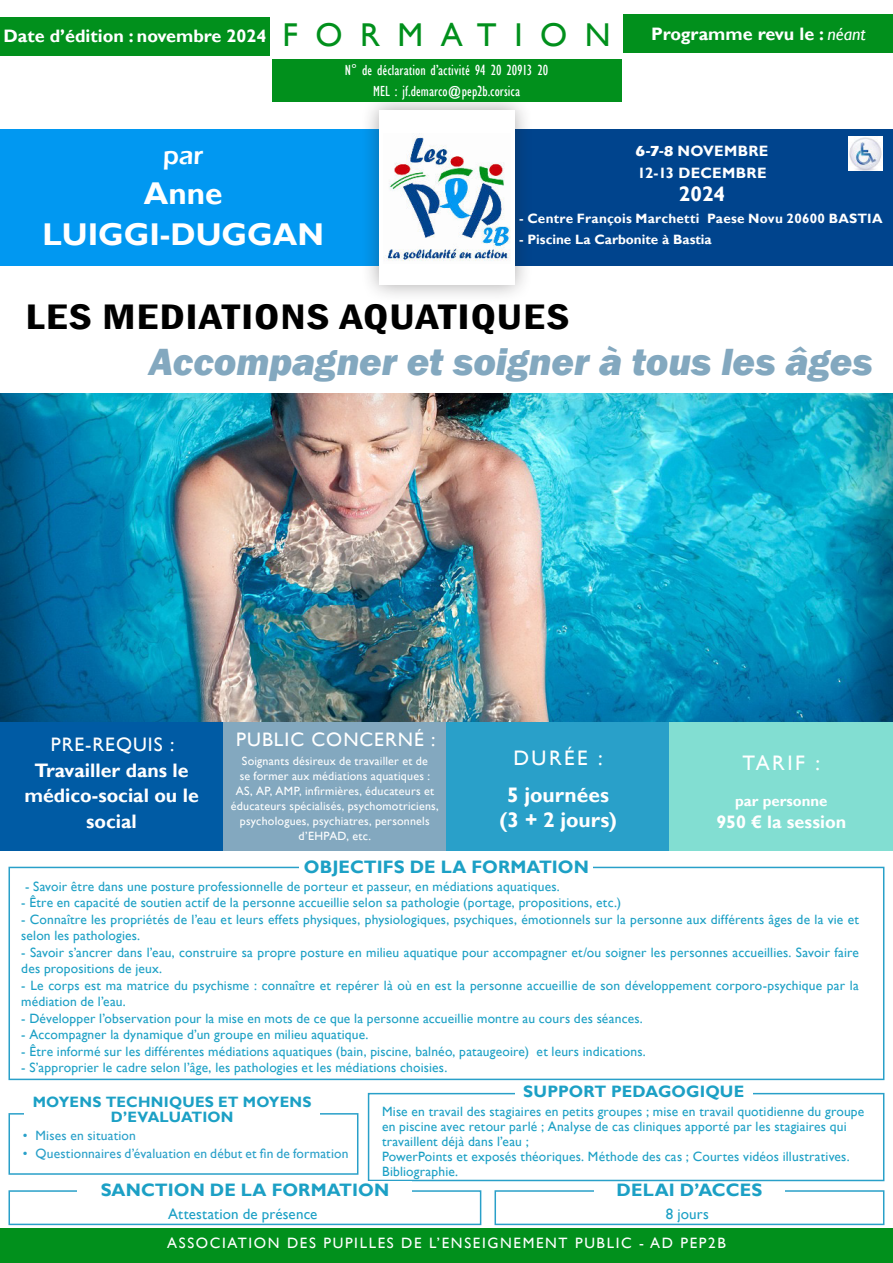
<style>
.page{position:relative;width:893px;height:1263px;background:#fff}
.page>*{position:absolute;margin:0;border:0;box-sizing:border-box;transform-origin:0 0}
.t1{font:italic 800 39px "Franklin Gothic";letter-spacing:-.005em;color:#83a8bf}
.t2{font:600 condensed 36.45px "Franklin Gothic";letter-spacing:.02em;color:#000;scale:1.23 1}
.t3{font:700 31.5px/40.5px "Gill Sans";color:#fff;text-align:center}
.t4{font:600 25.5px "Eras ITC";color:#fff}
.t5{font:700 21px/25.2px "Gill Sans";color:#fff;text-align:center}
.t6{font:21px "Gill Sans";letter-spacing:.115em;color:#fff}
.t7{font:700 19.5px/25.5px "Gill Sans";color:#fff;text-align:center}
.t8{font:19.5px "Gill Sans";letter-spacing:.05em;color:#fff}
.t9{font:700 18px "Gill Sans";color:#fff}
.t10{font:700 18px "Gill Sans";letter-spacing:.005em;color:#1ca0c5}
.t11{font:700 16.5px "Gill Sans";letter-spacing:.005em;color:#1ca0c5}
.t12{font:condensed 15px/21.6px "Gill Sans";letter-spacing:.01em;color:#fff;text-align:center}
.t13{font:15px "Gill Sans";letter-spacing:.11em;color:#fff}
.t14{font:700 15px/22.5px "Gill Sans";letter-spacing:.01em;color:#fff}
.t15{font:700 15px/15px "Gill Sans";letter-spacing:.015em;color:#1ca0c5;text-align:center}
.t16{font:15px "Gill Sans";letter-spacing:.01em;color:#1ca0c5}
.t17{font:13.5px/15px "Gill Sans";letter-spacing:.01em;color:#1ca0c5}
.t18{font:700 13.5px "Gill Sans";letter-spacing:.01em;color:#fff}
.t19{font:13.5px "Gill Sans";letter-spacing:.015em;color:#29a0c9}
.t20{font:12px/15px "Gill Sans";letter-spacing:.02em;color:#fff;text-align:center}
.s1{font-weight:400;font-size:33px;color:#01901c}
.s2{font-weight:400;font-style:italic}
.s3{font-family:"Eras ITC"}
</style>
<div class="page">
<div style="left:0;top:129px;width:366px;height:136px;background:#0198f1"></div>
<div style="left:514px;top:129px;width:379px;height:136px;background:#00448d"></div>
<div style="left:361px;top:92px;width:172px;height:211px;background:#231f20;opacity:.4"></div>
<div style="left:379px;top:110px;width:135px;height:175px;background:#fff"></div>
<img style="left:383px;top:135px;width:128px;height:126px">
<img style="left:849px;top:137px;width:34px;height:34px">
<img style="left:0;top:393px;width:893px;height:329px">
<div style="left:0;top:722px;width:223px;height:129px;background:#005ba4"></div>
<div style="left:223px;top:722px;width:223px;height:129px;background:#83a8bf"></div>
<div style="left:446px;top:722px;width:224px;height:129px;background:#29a0c9"></div>
<div style="left:670px;top:722px;width:223px;height:129px;background:#82ded2"></div>
<div style="left:0;top:1229px;width:893px;height:34px;background:#01901c"></div>
<div style="left:9px;top:1113px;width:349px;height:62px;border:2px solid #29a0c9"></div>
<div style="left:24px;top:1090px;width:296px;height:39px;background:#fff"></div>
<div style="left:368px;top:1093px;width:516px;height:88px;border:2px solid #29a0c9"></div>
<div style="left:515px;top:1084px;width:238px;height:13px;background:#fff"></div>
<div style="left:0;top:17px;width:270px;height:38px;background:#01901c"></div>
<div style="left:624px;top:14px;width:269px;height:39px;background:#01901c"></div>
<div style="left:9px;top:1190px;width:472px;height:35px;border:2px solid #29a0c9"></div>
<div style="left:77px;top:1181px;width:335px;height:17px;background:#fff"></div>
<div style="left:494px;top:1190px;width:390px;height:35px;border:2px solid #29a0c9"></div>
<div style="left:594px;top:1182px;width:191px;height:15px;background:#fff"></div>
<div style="left:272px;top:59px;width:349px;height:43px;background:#01901c"></div>
<div style="left:9px;top:867px;width:875px;height:213px;border:2px solid #29a0c9"></div>
<div style="left:300px;top:851px;width:293px;height:31px;background:#fff"></div>
<h3 class="t9" style="left:4px;top:29px;width:863px">Date d’édition : novembre 2024 <span class="s1">F O R M A T I O N</span> Programme revu le : <span class="s2">néant</span></h3>
<h3 class="t4" style="left:163px;top:145px;width:42px">par</h3>
<h3 class="t3" style="left:42px;top:176px;width:283px">Anne<br>LUIGGI-DUGGAN</h3>
<p class="t12" style="left:345px;top:60px;width:205px">N° de déclaration d’activité 94 20 20913 20<br>MEL : jf.demarco@pep2b.corsica</p>
<p class="t14" style="left:636px;top:140px;width:134px"><span class="s3">6-7-8</span> NOVEMBRE<br>12-13 DECEMBRE</p>
<h3 class="t5" style="left:679px;top:183px;width:48px">2024</h3>
<p class="t18" style="left:519px;top:213px;width:365px">- Centre François Marchetti Paese Novu 20600 BASTIA</p>
<p class="t18" style="left:519px;top:234px;width:194px">- Piscine La Carbonite à Bastia</p>
<h2 class="t2" style="left:26px;top:302px;width:444px">LES MEDIATIONS AQUATIQUES</h2>
<h1 class="t1" style="left:149px;top:345px;width:726px">Accompagner et soigner à tous les âges</h1>
<h3 class="t8" style="left:51px;top:737px;width:125px">PRE-REQUIS :</h3>
<h3 class="t7" style="left:24px;top:759px;width:176px">Travailler dans le médico-social ou le social</h3>
<h3 class="t8" style="left:236px;top:731px;width:201px">PUBLIC CONCERNÉ :</h3>
<p class="t20" style="left:231px;top:755px;width:210px">Soignants désireux de travailler et de<br>se former aux médiations aquatiques :<br>AS, AP, AMP, infirmières, éducateurs et éducateurs spécialisés, psychomotriciens, psychologues, psychiatres, personnels d’EHPAD, etc.</p>
<h3 class="t6" style="left:513px;top:749px;width:91px">DURÉE :</h3>
<h3 class="t5" style="left:499px;top:784px;width:119px">5 journées (3 + 2 jours)</h3>
<h3 class="t6" style="left:743px;top:754px;width:79px">TARIF :</h3>
<p class="t14" style="left:735px;top:791px;width:94px">par personne</p>
<h3 class="t9" style="left:716px;top:814px;width:132px">950 € la session</h3>
<h3 class="t10" style="left:304px;top:859px;width:287px">OBJECTIFS DE LA FORMATION</h3>
<p class="t17" style="left:25px;top:879px;width:536px">- Savoir être dans une posture professionnelle de porteur et passeur, en médiations aquatiques.</p>
<p class="t17" style="left:21px;top:895px;width:601px">- Être en capacité de soutien actif de la personne accueillie selon sa pathologie (portage, propositions, etc.)</p>
<p class="t17" style="left:21px;top:911px;width:839px;line-height:16.5px">- Connaître les propriétés de l’eau et leurs effets physiques, physiologiques, psychiques, émotionnels sur la personne aux différents âges de la vie et selon les pathologies.</p>
<p class="t17" style="left:21px;top:944px;width:839px;line-height:16.5px">- Savoir s’ancrer dans l’eau, construire sa propre posture en milieu aquatique pour accompagner et/ou soigner les personnes accueillies. Savoir faire des propositions de jeux.</p>
<p class="t17" style="left:21px;top:977px;width:839px;line-height:16.5px">- Le corps est ma matrice du psychisme : connaître et repérer là où en est la personne accueillie de son développement corporo-psychique par la médiation de l’eau.</p>
<p class="t17" style="left:21px;top:1011px;width:623px">- Développer l’observation pour la mise en mots de ce que la personne accueillie montre au cours des séances.</p>
<p class="t17" style="left:21px;top:1027px;width:349px">- Accompagner la dynamique d’un groupe en milieu aquatique.</p>
<p class="t17" style="left:21px;top:1044px;width:626px">- Être informé sur les différentes médiations aquatiques (bain, piscine, balnéo, pataugeoire) et leurs indications.</p>
<p class="t17" style="left:21px;top:1060px;width:428px">- S’approprier le cadre selon l’âge, les pathologies et les médiations choisies.</p>
<p class="t11" style="left:523px;top:1084px;width:222px">SUPPORT PEDAGOGIQUE</p>
<p class="t15" style="left:33px;top:1096px;width:280px">MOYENS TECHNIQUES ET MOYENS<br>D’EVALUATION</p>
<p class="t17" style="left:382px;top:1104px;width:484px">Mise en travail des stagiaires en petits groupes ; mise en travail quotidienne du groupe en piscine avec retour parlé ; Analyse de cas cliniques apporté par les stagiaires qui travaillent déjà dans l’eau ;<br>PowerPoints et exposés théoriques. Méthode des cas ; Courtes vidéos illustratives.<br>Bibliographie.</p>
<p class="t19" style="left:23px;top:1129px;width:115px">• Mises en situation</p>
<p class="t19" style="left:23px;top:1147px;width:327px">• Questionnaires d’évaluation en début et fin de formation</p>
<h3 class="t10" style="left:101px;top:1182px;width:290px">SANCTION DE LA FORMATION</h3>
<p class="t16" style="left:168px;top:1205px;width:151px">Attestation de présence</p>
<h3 class="t10" style="left:617px;top:1182px;width:147px">DELAI D’ACCES</h3>
<p class="t16" style="left:666px;top:1207px;width:44px">8 jours</p>
<p class="t13" style="left:167px;top:1236px;width:560px">ASSOCIATION DES PUPILLES DE L’ENSEIGNEMENT PUBLIC - AD PEP2B</p>
</div>
